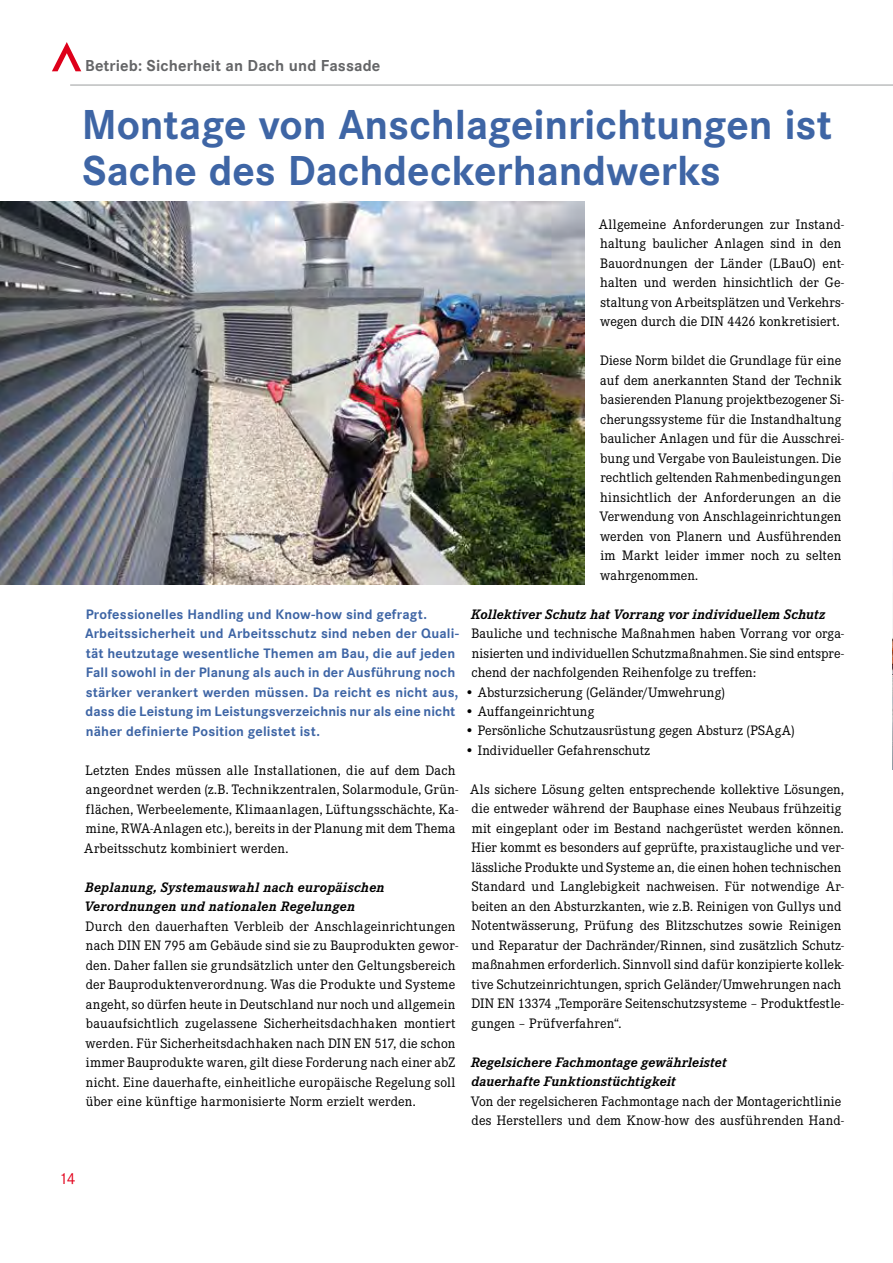
<style>
.page{position:relative;width:893px;height:1263px;background:#fff}
.page>*{position:absolute;margin:0;border:0;box-sizing:border-box;transform-origin:0 0}
.t1{font:700 43.5px/46.5px "Corporate S Pro";color:#3e65a5}
.t2{font:700 16.5px "Corporate S Pro";letter-spacing:.005em;color:#646567}
.t3{font:16.5px "Corporate S Pro";color:#e2001a}
.t4{font:14.25px/19.5px "Corporate E Pro";letter-spacing:.01em;color:#000}
.t5{font:700 14.25px/19.5px "Corporate S Pro";letter-spacing:.01em;color:#3e65a5}
.t6{font:italic 700 14.25px/19.5px "Corporate E Pro";letter-spacing:.01em;color:#000}
.s1{font-family:"Corporate E Pro";font-weight:400;color:#000}
</style>
<div class="page">
<hr style="left:70px;top:85px;width:823px;height:1px;background:#9c9e9f">
<img style="left:892px;top:627px;width:1px;height:142px">
<img style="left:0;top:201px;width:585px;height:383px">
<svg style="left:52px;top:42px;width:29px;height:29px"></svg>
<p class="t2" style="left:85px;top:52px;width:297px">Betrieb: Sicherheit an Dach und Fassade</p>
<h1 class="t1" style="left:82px;top:97px;width:752px">Montage von Anschlageinrichtungen ist<br>Sache des Dachdeckerhandwerks</h1>
<p class="t4" style="left:599px;top:213px;width:247px">Allgemeine Anforderungen zur Instand&shy;haltung baulicher Anlagen sind in den Bauordnungen der Länder (LBauO) ent&shy;halten und werden hinsichtlich der Ge&shy;staltung von Arbeitsplätzen und Verkehrs&shy;wegen durch die DIN 4426 konkretisiert.</p>
<p class="t4" style="left:599px;top:350px;width:246px">Diese Norm bildet die Grundlage für eine auf dem anerkannten Stand der Technik basierenden Planung projektbezogener Si&shy;cherungssysteme für die Instandhaltung baulicher Anlagen und für die Ausschrei&shy;bung und Vergabe von Bauleistungen. Die rechtlich geltenden Rahmenbedingungen hinsichtlich der Anforderungen an die Verwendung von Anschlageinrichtungen werden von Planern und Ausführenden im Markt leider immer noch zu selten wahrgenommen.</p>
<p class="t6" style="left:471px;top:603px;width:356px">Kollektiver Schutz hat Vorrang vor individuellem Schutz</p>
<p class="t4" style="left:471px;top:623px;width:374px;text-align:justify">Bauliche und technische Maßnahmen haben Vorrang vor orga&shy;nisierten und individuellen Schutzmaßnahmen. Sie sind entspre&shy;chend der nachfolgenden Reihenfolge zu treffen:</p>
<p class="t4" style="left:465px;top:701px;width:131px">• Auffangeinrichtung</p>
<p class="t4" style="left:465px;top:720px;width:332px">• Persönliche Schutzausrüstung gegen Absturz (PSAgA)</p>
<p class="t4" style="left:465px;top:740px;width:187px">• Individueller Gefahrenschutz</p>
<p class="t4" style="left:470px;top:779px;width:375px">Als sichere Lösung gelten entsprechende kollektive Lösungen, die entweder während der Bauphase eines Neubaus frühzeitig mit eingeplant oder im Bestand nachgerüstet werden können.<br>Hier kommt es besonders auf geprüfte, praxistaugliche und ver&shy;lässliche Produkte und Systeme an, die einen hohen technischen Standard und Langlebigkeit nachweisen. Für notwendige Ar&shy;beiten an den Absturzkanten, wie z.B. Reinigen von Gullys und Notentwässerung, Prüfung des Blitzschutzes sowie Reinigen und Reparatur der Dachränder/Rinnen, sind zusätzlich Schutz&shy;maßnahmen erforderlich. Sinnvoll sind dafür konzipierte kollek&shy;tive Schutzeinrichtungen, sprich Geländer/Umwehrungen nach DIN EN 13374 „Temporäre Seitenschutzsysteme – Produktfestle&shy;gungen – Prüfverfahren“.</p>
<p class="t6" style="left:471px;top:1051px;width:257px">Regelsichere Fachmontage gewährleistet dauerhafte Funktionstüchtigkeit</p>
<p class="t4" style="left:471px;top:1091px;width:375px">Von der regelsicheren Fachmontage nach der Montagerichtlinie des Herstellers und dem Know-how des ausführenden Hand-</p>
<p class="t5" style="left:85px;top:603px;width:641px">Professionelles Handling und Know-how sind gefragt.<br>Arbeitssicherheit und Arbeitsschutz sind neben der Quali-<br>tät heutzutage wesentliche Themen am Bau, die auf jeden<br>Fall sowohl in der Planung als auch in der Ausführung noch<br>stärker verankert werden müssen. Da reicht es nicht aus, <span class="s1">• Absturzsicherung (Geländer/Umwehrung) </span>dass die Leistung im Leistungsverzeichnis nur als eine nicht<br>näher definierte Position gelistet ist.</p>
<p class="t4" style="left:84px;top:759px;width:375px">Letzten Endes müssen alle Installationen, die auf dem Dach angeordnet werden (z.B. Technikzentralen, Solarmodule, Grün&shy;flächen, Werbeelemente, Klimaanlagen, Lüftungsschächte, Ka&shy;mine, RWA-Anlagen etc.), bereits in der Planung mit dem Thema Arbeitsschutz kombiniert werden.</p>
<p class="t6" style="left:84px;top:876px;width:302px">Beplanung, Systemauswahl nach europäischen<br>Verordnungen und nationalen Regelungen</p>
<p class="t4" style="left:86px;top:915px;width:374px">Durch den dauerhaften Verbleib der Anschlageinrichtungen nach DIN EN 795 am Gebäude sind sie zu Bauprodukten gewor&shy;den. Daher fallen sie grundsätzlich unter den Geltungsbereich der Bauproduktenverordnung. Was die Produkte und Systeme angeht, so dürfen heute in Deutschland nur noch und allgemein bauaufsichtlich zugelassene Sicherheitsdachhaken montiert werden. Für Sicherheitsdachhaken nach DIN EN 517, die schon immer Bauprodukte waren, gilt diese Forderung nach einer abZ nicht. Eine dauerhafte, einheitliche europäische Regelung soll über eine künftige harmonisierte Norm erzielt werden.</p>
<p class="t3" style="left:59px;top:1167px;width:18px">14</p>
</div>
